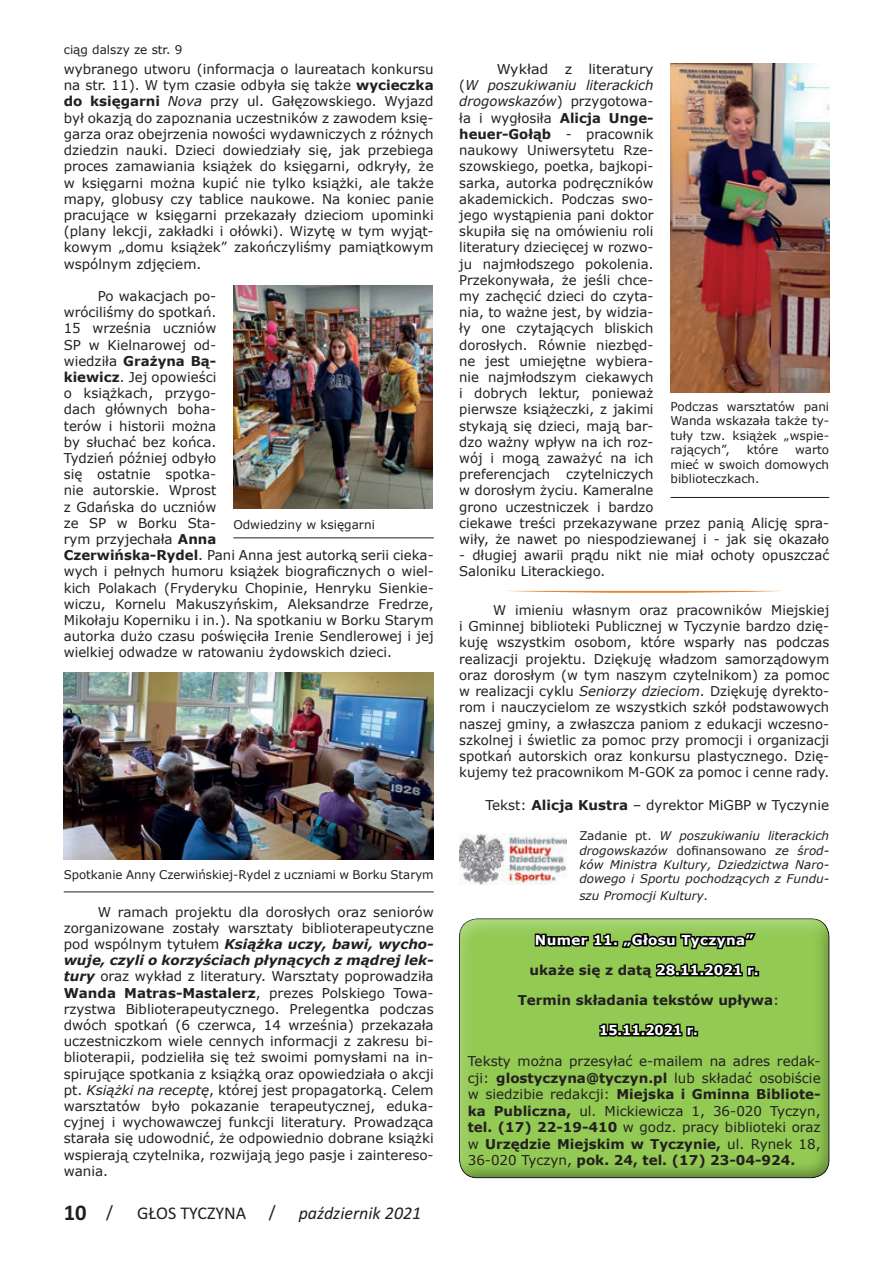
<style>
.page{position:relative;width:893px;height:1263px;background:#fff}
.page>*{position:absolute;margin:0;border:0;box-sizing:border-box;transform-origin:0 0}
.t1{font:700 22.5px "Calibri";color:#231f20}
.t2{font:italic 18px "Calibri";color:#231f20}
.t3{font:18px "Calibri";color:#231f20}
.t4{font:13.5px/16.2px "Verdana";color:#231f20;text-align:justify}
.t5{font:13.5px/16.2px "Verdana";color:#231f20;scale:1.05 1}
.t6{font:700 13.5px "Verdana";color:#231f20}
.t7{font:700 13.5px "Verdana";letter-spacing:.03em;color:#fff}
.t8{font:700 13.5px "Verdana";letter-spacing:.03em;color:#fff;scale:.96 1}
.GT_-_akapit{font:12px/14.4px "Verdana";color:#231f20;text-align:justify}
.t9{font:italic 12px/14.4px "Verdana";color:#231f20;text-align:justify}
.s1{font-weight:700}
.s2{font-style:italic}
.s3{font-weight:700;font-style:italic}
.s4{font-weight:400;font-size:18px}
.s5{font-style:normal}
.s6{color:#fff}
.s7{font-weight:400}
</style>
<div class="page">
<img style="left:233px;top:286px;width:200px;height:223px">
<img style="left:64px;top:673px;width:370px;height:186px">
<img style="left:670px;top:64px;width:159px;height:328px">
<img style="left:459px;top:834px;width:108px;height:50px">
<div style="left:458px;top:915px;width:373px;height:263px;background:#231f20;opacity:.75"></div>
<svg style="left:533px;top:927px;width:225px;height:24px;background:#5c7d36"></svg>
<svg style="left:651px;top:961px;width:108px;height:18px;background:#455e27"></svg>
<svg style="left:598px;top:1021px;width:100px;height:18px;background:#425b26"></svg>
<svg style="left:510px;top:591px;width:269px;height:2px"></svg>
<hr style="left:233px;top:538px;width:201px;height:1px;background:#231f20">
<hr style="left:64px;top:891px;width:370px;height:1px;background:#231f20">
<hr style="left:670px;top:497px;width:159px;height:1px;background:#231f20">
<p class="GT_-_akapit" style="left:64px;top:42px;width:120px">ciąg dalszy ze str. 9</p>
<p class="t4" style="left:64px;top:61px;width:371px">wybranego utworu (informacja o laureatach konkursu na str. 11). W tym czasie odbyła się także <span class="s1">wycieczka do księgarni</span> <span class="s2">Nova</span> przy ul. Gałęzowskiego. Wyjazd był okazją do zapoznania uczestników z zawodem księ&shy;garza oraz obejrzenia nowości wydawniczych z różnych dziedzin nauki. Dzieci dowiedziały się, jak przebiega proces zamawiania książek do księgarni, odkryły, że w księgarni można kupić nie tylko książki, ale także mapy, globusy czy tablice naukowe. Na koniec panie pracujące w księgarni przekazały dzieciom upominki (plany lekcji, zakładki i ołówki). Wizytę w tym wyjąt&shy;kowym „domu książek” zakończyliśmy pamiątkowym wspólnym zdjęciem.</p>
<p class="t4" style="left:64px;top:288px;width:371px;text-align:left;text-indent:34px">Po wakacjach po-<br>wróciliśmy do spotkań.<br>15 września uczniów<br>SP w Kielnarowej od-<br>wiedziła <span class="s1">Grażyna Bą-<br>kiewicz</span>. Jej opowieści<br>o książkach, przygo-<br>dach głównych boha-<br>terów i historii można<br>by słuchać bez końca.<br>Tydzień później odbyło<br>się ostatnie spotka-<br>nie autorskie. Wprost<br>z Gdańska do uczniów<br>ze SP w Borku Sta-<br>rym przyjechała <span class="s1">Anna<br>Czerwińska-Rydel</span>. Pani Anna jest autorką serii cieka&shy;wych i pełnych humoru książek biograficznych o wiel&shy;kich Polakach (Fryderyku Chopinie, Henryku Sienkie&shy;wiczu, Kornelu Makuszyńskim, Aleksandrze Fredrze,<br>Mikołaju Koperniku i in.). Na spotkaniu w Borku Starym autorka dużo czasu poświęciła Irenie Sendlerowej i jej wielkiej odwadze w ratowaniu żydowskich dzieci.</p>
<p class="GT_-_akapit" style="left:233px;top:517px;width:143px">Odwiedziny w księgarni</p>
<p class="GT_-_akapit" style="left:64px;top:867px;width:371px">Spotkanie Anny Czerwińskiej-Rydel z uczniami w Borku Starym</p>
<p class="t4" style="left:64px;top:903px;width:371px;text-indent:34px">W ramach projektu dla dorosłych oraz seniorów zorganizowane zostały warsztaty biblioterapeutyczne pod wspólnym tytułem <span class="s3">Książka uczy, bawi, wycho&shy;wuje, czyli o korzyściach płynących z mądrej lek&shy;tury</span> oraz wykład z literatury. Warsztaty poprowadziła <span class="s1">Wanda Matras-Mastalerz</span>, prezes Polskiego Towa&shy;rzystwa Biblioterapeutycznego. Prelegentka podczas dwóch spotkań (6 czerwca, 14 września) przekazała uczestniczkom wiele cennych informacji z zakresu bi&shy;blioterapii, podzieliła się też swoimi pomysłami na in&shy;spirujące spotkania z książką oraz opowiedziała o akcji pt. <span class="s2">Książki na receptę</span>, której jest propagatorką. Celem warsztatów było pokazanie terapeutycznej, eduka&shy;cyjnej i wychowawczej funkcji literatury. Prowadząca starała się udowodnić, że odpowiednio dobrane książki wspierają czytelnika, rozwijają jego pasje i zaintereso&shy;wania.</p>
<h1 class="t1" style="left:64px;top:1196px;width:51px">10 <span class="s4">/</span></h1>
<h2 class="t3" style="left:137px;top:1200px;width:111px">GŁOS TYCZYNA</h2>
<h2 class="t3" style="left:269px;top:1199px;width:8px">/</h2>
<h2 class="t2" style="left:299px;top:1200px;width:124px">październik 2021</h2>
<p class="t5" style="left:459px;top:61px;width:354px;text-indent:38px">Wykład z literatury<br>(<span class="s2">W poszukiwaniu literackich<br>drogowskazów</span>) przygotowa-<br>ła i wygłosiła <span class="s1">Alicja Unge-<br>heuer-Gołąb</span> - pracownik<br>naukowy Uniwersytetu Rze-<br>szowskiego, poetka, bajkopi-<br>sarka, autorka podręczników<br>akademickich. Podczas swo-<br>jego wystąpienia pani doktor<br>skupiła się na omówieniu roli<br>literatury dziecięcej w rozwo-<br>ju najmłodszego pokolenia.<br>Przekonywała, że jeśli chce-<br>my zachęcić dzieci do czyta-<br>nia, to ważne jest, by widzia-<br>ły one czytających bliskich<br>dorosłych. Równie niezbęd-<br>ne jest umiejętne wybiera-<br>nie najmłodszym ciekawych<br>i dobrych lektur, ponieważ<br>pierwsze książeczki, z jakimi<br>stykają się dzieci, mają bar-<br>dzo ważny wpływ na ich roz-<br>wój i mogą zaważyć na ich<br>preferencjach czytelniczych<br>w dorosłym życiu. Kameralne<br>grono uczestniczek i bardzo<br>ciekawe treści przekazywane przez panią Alicję spra&shy;wiły, że nawet po niespodziewanej i - jak się okazało</p>
<p class="t4" style="left:459px;top:547px;width:371px">- długiej awarii prądu nikt nie miał ochoty opuszczać<br>Saloniku Literackiego.</p>
<p class="t4" style="left:459px;top:602px;width:371px;text-indent:34px">W imieniu własnym oraz pracowników Miejskiej i Gminnej biblioteki Publicznej w Tyczynie bardzo dzię&shy;kuję wszystkim osobom, które wsparły nas podczas realizacji projektu. Dziękuję władzom samorządowym oraz dorosłym (w tym naszym czytelnikom) za pomoc w realizacji cyklu <span class="s2">Seniorzy dzieciom</span>. Dziękuję dyrekto&shy;rom i nauczycielom ze wszystkich szkół podstawowych naszej gminy, a zwłaszcza paniom z edukacji wczesno&shy;szkolnej i świetlic za pomoc przy promocji i organizacji spotkań autorskich oraz konkursu plastycznego. Dzię&shy;kujemy też pracownikom M-GOK za pomoc i cenne rady.</p>
<p class="t4" style="left:485px;top:796px;width:345px">Tekst: <span class="s1">Alicja Kustra</span> – dyrektor MiGBP w Tyczynie</p>
<p class="t9" style="left:579px;top:828px;width:251px"><span class="s5">Zadanie pt.</span> W poszukiwaniu literackich drogowskazów <span class="s5">dofinansowano</span> ze środ&shy;ków Ministra Kultury, Dziedzictwa Naro&shy;dowego i Sportu pochodzących z Fundu-</p>
<p class="t9" style="left:579px;top:888px;width:130px">szu Promocji Kultury.</p>
<p class="t7" style="left:535px;top:930px;width:220px">Numer 11. „Głosu Tyczyna”</p>
<p class="t6" style="left:530px;top:960px;width:231px">ukaże się z datą <span class="s6">28.11.2021 r.</span></p>
<p class="t6" style="left:518px;top:990px;width:263px">Termin składania tekstów upływa<span class="s7">:</span></p>
<p class="t8" style="left:599px;top:1020px;width:104px">15.11.2021 r.</p>
<p class="t4" style="left:468px;top:1053px;width:354px">Teksty można przesyłać e-mailem na adres redak&shy;cji: <span class="s1">glostyczyna@tyczyn.pl</span> lub składać osobiście w siedzibie redakcji: <span class="s1">Miejska i Gminna Bibliote&shy;ka Publiczna,</span> ul. Mickiewicza 1, 36-020 Tyczyn, <span class="s1">tel. (17) 22-19-410</span> w godz. pracy biblioteki oraz w <span class="s1">Urzędzie Miejskim w Tyczynie,</span> ul. Rynek 18, 36-020 Tyczyn, <span class="s1">pok. 24, tel. (17) 23-04-924.</span></p>
<p class="GT_-_akapit" style="left:670px;top:399px;width:160px">Podczas warsztatów pani Wanda wskazała także ty&shy;tuły tzw. książek „wspie&shy;rających”,</p>
<p class="GT_-_akapit" style="left:747px;top:442px;width:33px">które</p>
<p class="GT_-_akapit" style="left:670px;top:442px;width:160px;text-indent:125px">warto mieć w swoich domowych biblioteczkach.</p>
</div>
